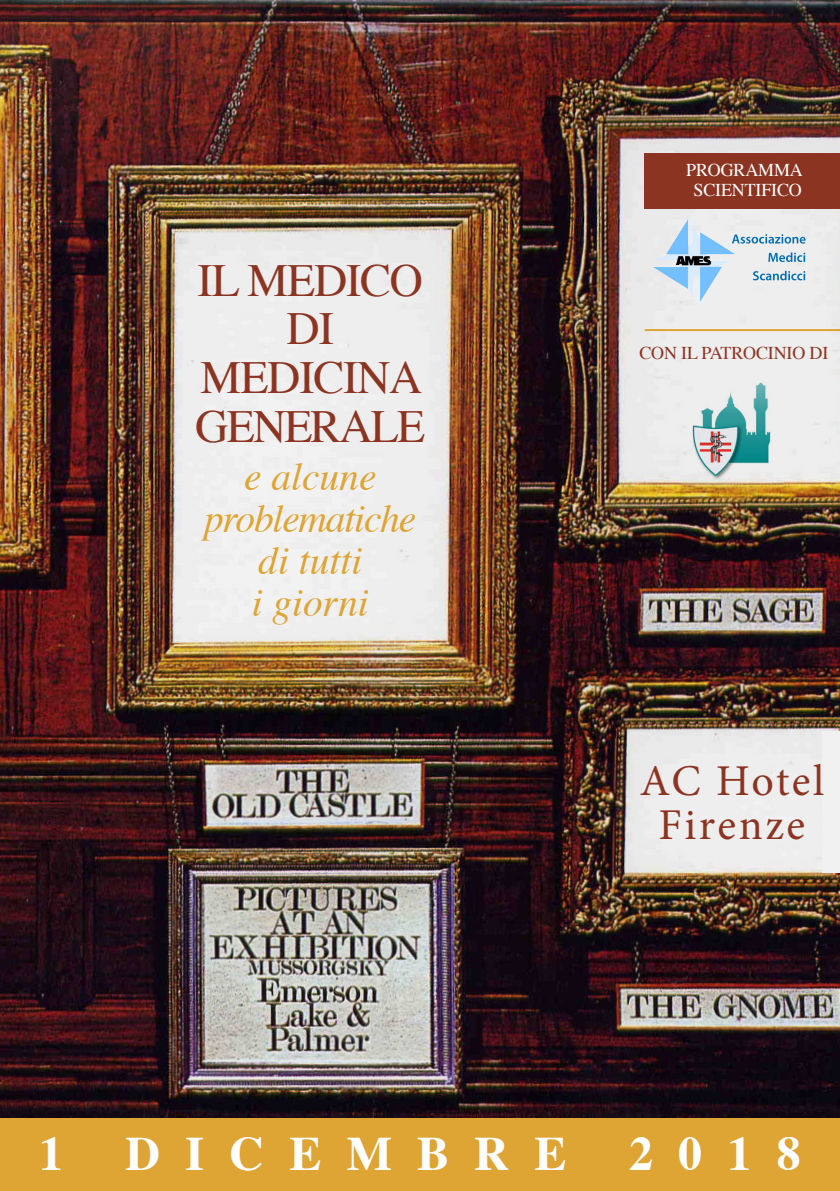
<style>
.page{position:relative;width:840px;height:1191px;background:#fff}
.page>*{position:absolute;margin:0;border:0;box-sizing:border-box;transform-origin:0 0}
.t1{font:700 48px "Times";letter-spacing:.525em;color:#fff}
.t2{font:46px "Times";letter-spacing:-.025em;color:#8c3422}
.t3{font:44px "Minion Pro";letter-spacing:.055em;color:#8c3422}
.t4{font:italic 39.4px "Times";color:#dea434}
.t5{font:italic 39.4px "Times";letter-spacing:-.03em;color:#dea434}
.t6{font:18px/20px "Times";letter-spacing:-.01em;color:#fff;text-align:center}
.t7{font:18px "Times";letter-spacing:-.01em;color:#8c3422}
</style>
<div class="page">
<img style="left:0;top:0;width:839px;height:1119px">
<img style="left:664px;top:219px;width:23px;height:37px">
<svg style="left:752px;top:271px;width:52px;height:9px"></svg>
<svg style="left:768px;top:252px;width:36px;height:10px"></svg>
<svg style="left:731px;top:234px;width:74px;height:10px"></svg>
<div style="left:644px;top:153px;width:195px;height:56px;background:#8c3422"></div>
<div style="left:0;top:1119px;width:839px;height:72px;background:#dea434"></div>
<div style="left:822px;top:730px;width:17px;height:142px;background:#f0f0f0"></div>
<hr style="left:644px;top:329px;width:195px;height:2px;background:#dea434">
<img style="left:679px;top:375px;width:104px;height:110px">
<p class="t2" style="left:197px;top:237px;width:227px">IL MEDICO</p>
<p class="t2" style="left:286px;top:286px;width:49px">DI</p>
<p class="t2" style="left:200px;top:334px;width:223px">MEDICINA</p>
<p class="t2" style="left:195px;top:383px;width:231px">GENERALE</p>
<p class="t4" style="left:244px;top:443px;width:134px">e alcune</p>
<p class="t5" style="left:204px;top:485px;width:213px">problematiche</p>
<p class="t4" style="left:258px;top:527px;width:105px">di tutti</p>
<p class="t4" style="left:251px;top:569px;width:119px">i giorni</p>
<p class="t6" style="left:685px;top:158px;width:118px">PROGRAMMA<br>SCIENTIFICO</p>
<p class="t7" style="left:639px;top:336px;width:190px">CON IL PATROCINIO DI</p>
<p class="t3" style="left:639px;top:751px;width:186px">AC Hotel</p>
<p class="t3" style="left:658px;top:795px;width:148px">Firenze</p>
<p class="t1" style="left:39px;top:1107px;width:25px">1</p>
<p class="t1" style="left:126px;top:1107px;width:442px">DICEMBRE</p>
<p class="t1" style="left:628px;top:1107px;width:173px">2018</p>
</div>
